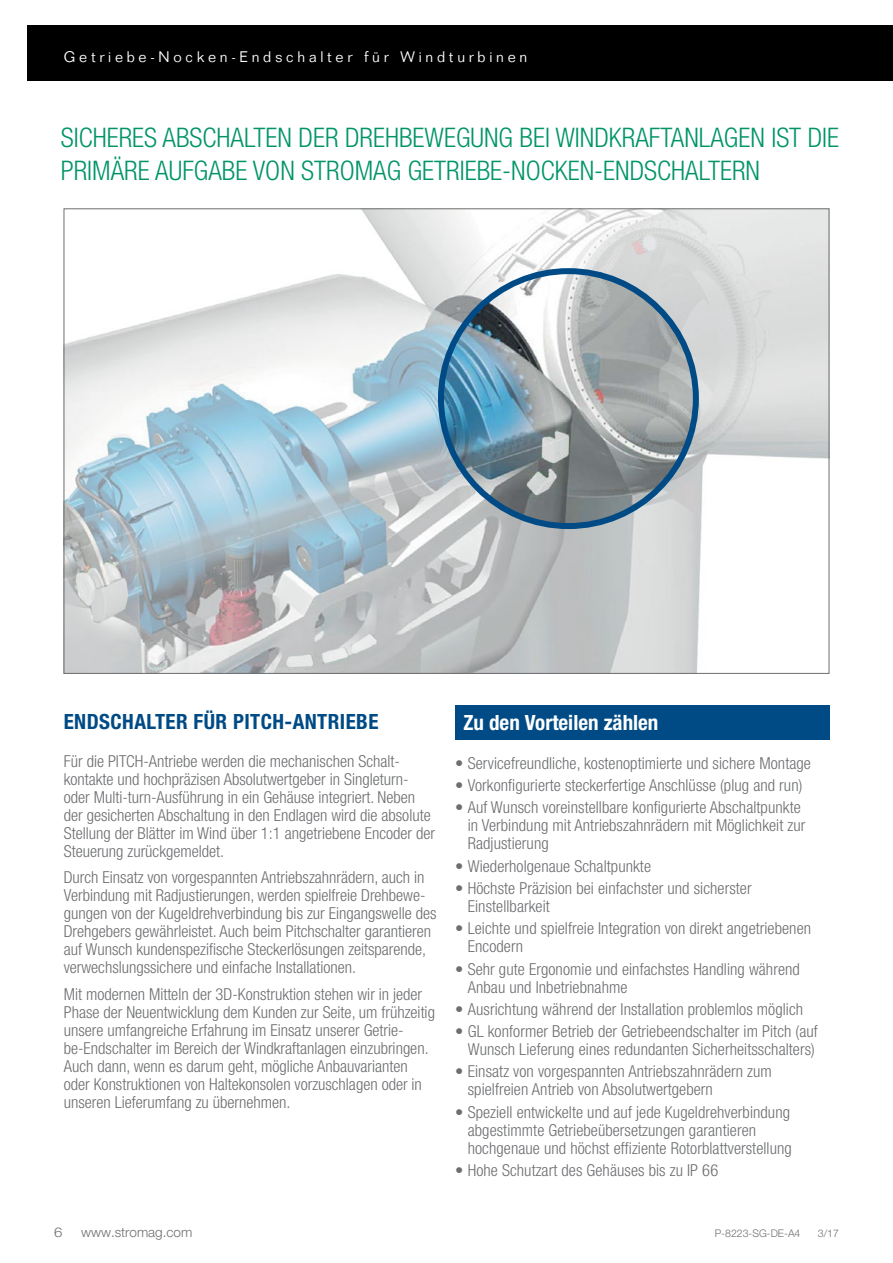
<style>
.page{position:relative;width:893px;height:1263px;background:#fff}
.page>*{position:absolute;margin:0;border:0;box-sizing:border-box;transform-origin:0 0}
.t1{font:300 condensed 27px "Helvetica Neue LT Std";color:#009467}
.t2{font:700 condensed 21px "Helvetica Neue LT Std";letter-spacing:.02em;color:#004b85}
.t3{font:700 condensed 21px "Helvetica Neue LT Std";color:#fff}
.t4{font:300 condensed 16.5px/18px "Helvetica Neue LT Std";color:#6d6e71}
.t5{font:300 15px "Folio Std";letter-spacing:.25em;color:#fff}
.t6{font:300 13.5px "Helvetica Neue LT Std";color:#6d6e71}
.t7{font:300 13.5px "Helvetica Neue LT Std";color:#6d6e71;scale:1.1 1}
.t8{font:300 10.5px "Helvetica Neue LT Std";color:#6d6e71}
</style>
<div class="page">
<div style="left:28px;top:26px;width:865px;height:55px;background:#000"></div>
<img style="left:66px;top:211px;width:761px;height:461px">
<img style="left:441px;top:271px;width:255px;height:255px;border-radius:127px">
<div style="left:438px;top:268px;width:261px;height:261px;border:6px solid #004b85;border-radius:50%"></div>
<div style="left:455px;top:705px;width:374px;height:34px;background:#004b85"></div>
<p class="t5" style="left:64px;top:47px;width:465px">Getriebe-Nocken-Endschalter für Windturbinen</p>
<p class="t1" style="left:61px;top:122px;width:780px">SICHERES ABSCHALTEN DER DREHBEWEGUNG BEI WINDKRAFTANLAGEN IST DIE</p>
<p class="t1" style="left:61px;top:155px;width:701px">PRIMÄRE AUFGABE VON STROMAG GETRIEBE-NOCKEN-ENDSCHALTERN</p>
<p class="t2" style="left:64px;top:708px;width:316px">ENDSCHALTER FÜR PITCH-ANTRIEBE</p>
<p class="t4" style="left:64px;top:752px;width:373px">Für die PITCH-Antriebe werden die mechanischen Schalt&shy;kontakte und hochpräzisen Absolutwertgeber in Singleturn&shy;oder Multi-turn-Ausführung in ein Gehäuse integriert. Neben der gesicherten Abschaltung in den Endlagen wird die absolute Stellung der Blätter im Wind über 1:1 angetriebene Encoder der Steuerung zurückgemeldet.</p>
<p class="t4" style="left:64px;top:868px;width:374px">Durch Einsatz von vorgespannten Antriebszahnrädern, auch in Verbindung mit Radjustierungen, werden spielfreie Drehbewe&shy;gungen von der Kugeldrehverbindung bis zur Eingangswelle des Drehgebers gewährleistet. Auch beim Pitchschalter garantieren auf Wunsch kundenspezifische Steckerlösungen zeitsparende, verwechslungssichere und einfache Installationen.</p>
<p class="t4" style="left:64px;top:985px;width:373px">Mit modernen Mitteln der 3D-Konstruktion stehen wir in jeder Phase der Neuentwicklung dem Kunden zur Seite, um frühzeitig unsere umfangreiche Erfahrung im Einsatz unserer Getrie&shy;be-Endschalter im Bereich der Windkraftanlagen einzubringen.<br>Auch dann, wenn es darum geht, mögliche Anbauvarianten oder Konstruktionen von Haltekonsolen vorzuschlagen oder in unseren Lieferumfang zu übernehmen.</p>
<p class="t3" style="left:463px;top:709px;width:196px">Zu den Vorteilen zählen</p>
<p class="t4" style="left:455px;top:754px;width:357px">• Servicefreundliche, kostenoptimierte und sichere Montage</p>
<p class="t4" style="left:455px;top:776px;width:349px">• Vorkonfigurierte steckerfertige Anschlüsse (plug and run)</p>
<p class="t4" style="left:468px;top:798px;width:339px;text-indent:-13px">• Auf Wunsch voreinstellbare konfigurierte Abschaltpunkte in Verbindung mit Antriebszahnrädern mit Möglichkeit zur<br>Radjustierung</p>
<p class="t4" style="left:455px;top:857px;width:198px">• Wiederholgenaue Schaltpunkte</p>
<p class="t4" style="left:468px;top:879px;width:285px;text-indent:-13px">• Höchste Präzision bei einfachster und sicherster<br>Einstellbarkeit</p>
<p class="t4" style="left:468px;top:919px;width:345px;text-indent:-13px">• Leichte und spielfreie Integration von direkt angetriebenen<br>Encodern</p>
<p class="t4" style="left:468px;top:959px;width:334px;text-indent:-13px">• Sehr gute Ergonomie und einfachstes Handling während<br>Anbau und Inbetriebnahme</p>
<p class="t4" style="left:455px;top:1000px;width:350px">• Ausrichtung während der Installation problemlos möglich</p>
<p class="t4" style="left:455px;top:1022px;width:364px;text-align:center">• GL konformer Betrieb der Getriebeendschalter im Pitch (auf<br>Wunsch Lieferung eines redundanten Sicherheitsschalters)</p>
<p class="t4" style="left:468px;top:1062px;width:306px;text-indent:-13px">• Einsatz von vorgespannten Antriebszahnrädern zum spielfreien Antrieb von Absolutwertgebern</p>
<p class="t4" style="left:468px;top:1102px;width:326px;text-indent:-13px">• Speziell entwickelte und auf jede Kugeldrehverbindung abgestimmte Getriebeübersetzungen garantieren hochgenaue und höchst effiziente Rotorblattverstellung</p>
<p class="t4" style="left:455px;top:1161px;width:265px">• Hohe Schutzart des Gehäuses bis zu IP 66</p>
<p class="t7" style="left:54px;top:1224px;width:9px">6</p>
<p class="t6" style="left:81px;top:1224px;width:113px">www.stromag.com</p>
<p class="t8" style="left:715px;top:1226px;width:87px">P-8223-SG-DE-A4</p>
<p class="t8" style="left:818px;top:1226px;width:23px">3/17</p>
</div>
